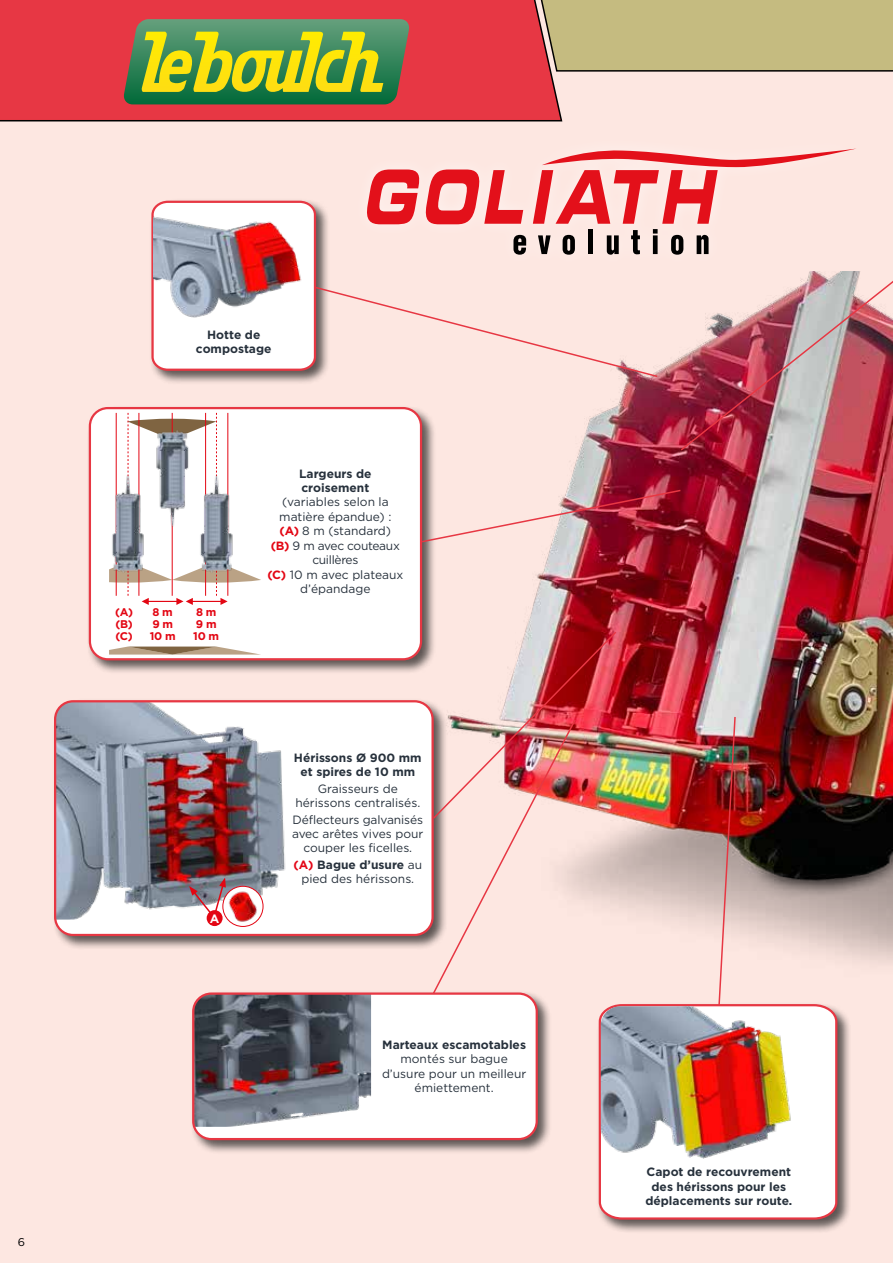
<style>
.page{position:relative;width:893px;height:1263px;background:#fde7e1}
.page>*{position:absolute;margin:0;border:0;box-sizing:border-box;transform-origin:0 0}
.t1{font:700 12.15px "Gotham";color:#fff}
.t2{font:12px/14.4px "Gotham";color:#27313c;text-align:center}
.t3{font:700 12px/14.4px "Gotham";color:#27313c;text-align:center}
.t4{font:11.25px "Gotham";color:#000}
.t5{font:700 11.1px/11.7px "Gotham";color:#e30613}
.s1{font-weight:700;color:#e30613}
.s2{font-weight:700;color:#e30617}
.s3{font-weight:700}
</style>
<div class="page">
<img style="left:525px;top:378px;width:368px;height:585px">
<div style="left:87px;top:405px;width:349px;height:270px;background:#000;opacity:.63"></div>
<div style="left:90px;top:408px;width:331px;height:251px;background:#fff;border-radius:18px"></div>
<div style="left:89px;top:407px;width:333px;height:253px;border:2px solid #e73743;border-radius:18px"></div>
<img style="left:420px;top:489px;width:262px;height:54px">
<div style="left:149px;top:198px;width:181px;height:187px;background:#000;opacity:.63"></div>
<svg style="left:109px;top:646px;width:152px;height:9px"></svg>
<div style="left:52px;top:698px;width:396px;height:252px;background:#000;opacity:.63"></div>
<div style="left:55px;top:701px;width:378px;height:234px;background:#fff;border-radius:18px"></div>
<img style="left:55px;top:701px;width:231px;height:218px">
<div style="left:54px;top:700px;width:380px;height:236px;border:2px solid #e73743;border-radius:18px"></div>
<img style="left:431px;top:630px;width:187px;height:360px">
<div style="left:207px;top:910px;width:16px;height:16px;background:#e30613;border-radius:50%"></div>
<img style="left:223px;top:887px;width:40px;height:37px">
<div style="left:223px;top:886px;width:40px;height:41px;border:1px solid #e30613;border-radius:50%"></div>
<svg style="left:189px;top:877px;width:37px;height:40px"></svg>
<div style="left:190px;top:990px;width:362px;height:164px;background:#000;opacity:.63"></div>
<div style="left:193px;top:993px;width:344px;height:146px;background:#fff;border-radius:18px"></div>
<img style="left:193px;top:993px;width:178px;height:134px">
<div style="left:192px;top:992px;width:346px;height:148px;border:2px solid #e73743;border-radius:18px"></div>
<div style="left:596px;top:1002px;width:255px;height:232px;background:#000;opacity:.63"></div>
<svg style="left:598px;top:1003px;width:240px;height:218px"></svg>
<img style="left:601px;top:1006px;width:234px;height:166px">
<img style="left:717px;top:715px;width:20px;height:292px">
<img style="left:679px;top:271px;width:214px;height:181px">
<svg style="left:150px;top:149px;width:706px;height:229px"></svg>
<div style="left:563px;top:0;width:330px;height:72px;background:#c5bb80"></div>
<svg style="left:0;top:0;width:563px;height:122px"></svg>
<svg style="left:123px;top:19px;width:287px;height:85px"></svg>
<svg style="left:109px;top:413px;width:152px;height:192px"></svg>
<p class="t4" style="left:18px;top:1235px;width:9px">6</p>
<p class="t3" style="left:196px;top:327px;width:77px">Hotte de compostage</p>
<p class="t5" style="left:115px;top:606px;width:59px">(A) 8 m (B)<br>(C)</p>
<p class="t5" style="left:150px;top:618px;width:27px">9 m<br>10 m</p>
<p class="t5" style="left:193px;top:606px;width:27px">8 m<br>9 m<br>10 m</p>
<p class="t1" style="left:210px;top:911px;width:11px">A</p>
<p class="t3" style="left:299px;top:466px;width:74px;text-align:left">Largeurs de croisement</p>
<p class="t2" style="left:267px;top:495px;width:137px">(variables selon la matière épandue) :<br><span class="s1">(A)</span> 8 m (standard)<br><span class="s1">(B)</span> 9 m avec couteaux cuillères<br><span class="s1">(C)</span> 10 m avec plateaux d’épandage</p>
<p class="t3" style="left:294px;top:750px;width:129px">Hérissons Ø 900 mm et spires de 10 mm</p>
<p class="t2" style="left:295px;top:781px;width:126px">Graisseurs de hérissons centralisés.</p>
<p class="t2" style="left:292px;top:812px;width:133px">Déflecteurs galvanisés avec arêtes vives pour couper les ficelles.</p>
<p class="t2" style="left:293px;top:857px;width:130px"><span class="s2">(A)</span> <span class="s3">Bague d’usure</span> au pied des hérissons.</p>
<p class="t3" style="left:382px;top:1037px;width:145px">Marteaux escamotables</p>
<p class="t2" style="left:382px;top:1052px;width:146px">montés sur bague d’usure pour un meilleur émiettement.</p>
<p class="t3" style="left:645px;top:1165px;width:149px">Capot de recouvrement des hérissons pour les déplacements sur route.</p>
</div>
